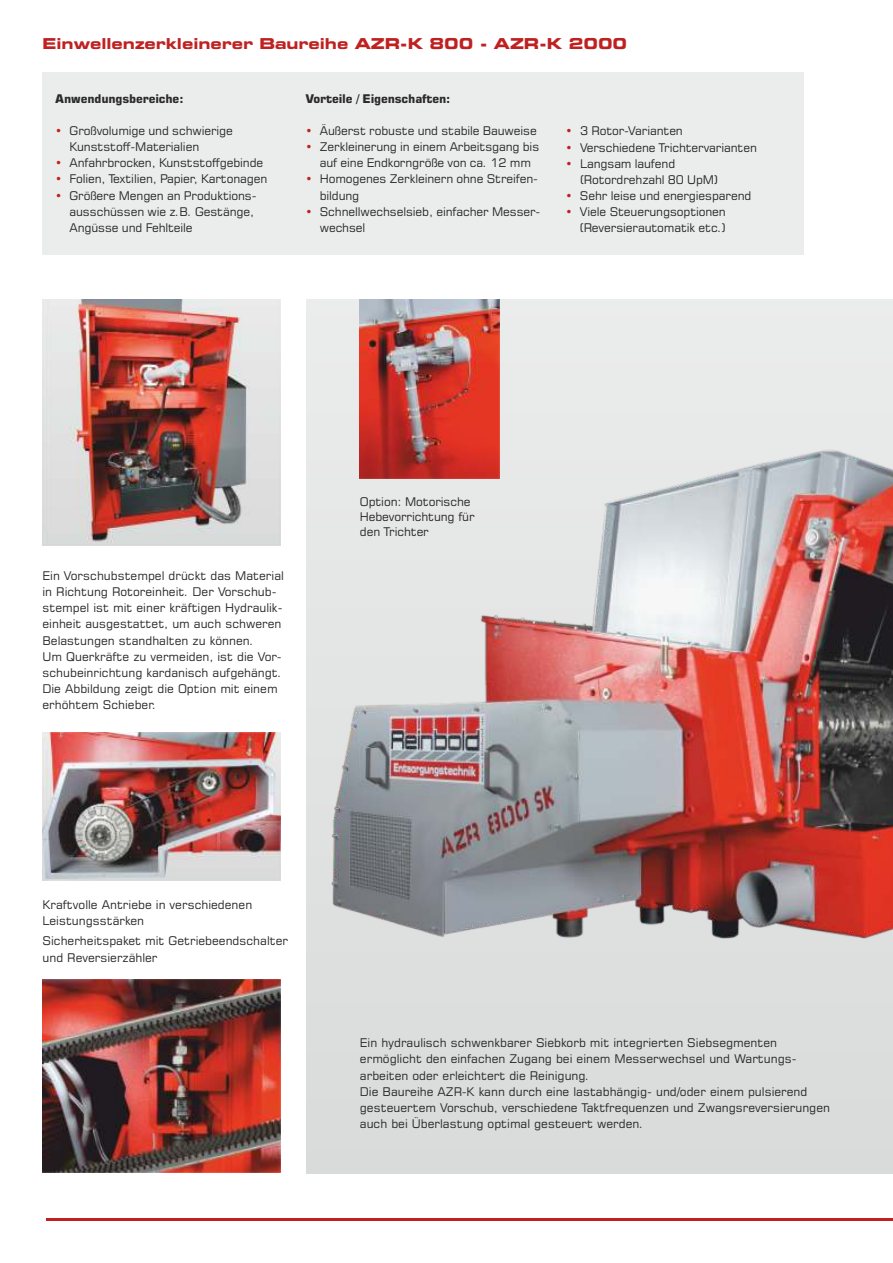
<style>
.page{position:relative;width:893px;height:1263px;background:#fff}
.page>*{position:absolute;margin:0;border:0;box-sizing:border-box;transform-origin:0 0}
.t1{font:700 expanded 15px "Square 721 BT";color:#bf2121}
.t2{font:12px/16.2px "Square 721 BT";color:#2b2929}
.t3{font:700 12px "Square 721 BT";letter-spacing:-.01em;color:#2b2929}
.t4{font:12px "Square 721 BT";color:#bf2121}
</style>
<div class="page">
<img style="left:42px;top:733px;width:239px;height:148px">
<div style="left:306px;top:300px;width:587px;height:874px;background:linear-gradient(to right,#dddede,#e1e2e2)"></div>
<img style="left:42px;top:300px;width:239px;height:246px">
<img style="left:331px;top:434px;width:562px;height:504px">
<img style="left:360px;top:300px;width:140px;height:178px">
<img style="left:43px;top:980px;width:238px;height:192px">
<div style="left:43px;top:72px;width:761px;height:183px;background:#ebeded"></div>
<hr style="left:47px;top:1218px;width:846px;height:2px;background:#bf2121">
<p class="t1" style="left:43px;top:38px;width:586px">Einwellenzerkleinerer Baureihe AZR-K 800 - AZR-K 2000</p>
<p class="t3" style="left:55px;top:94px;width:130px">Anwendungsbereiche:</p>
<p class="t3" style="left:306px;top:94px;width:146px">Vorteile / Eigenschaften:</p>
<p class="t2" style="left:70px;top:124px;width:165px">Großvolumige und schwierige</p>
<p class="t2" style="left:320px;top:124px;width:218px">Äußerst robuste und stabile Bauweise</p>
<p class="t2" style="left:580px;top:124px;width:104px">3 Rotor-Varianten</p>
<p class="t2" style="left:70px;top:140px;width:131px">Kunststoff-Materialien</p>
<p class="t2" style="left:320px;top:140px;width:221px">Zerkleinerung in einem Arbeitsgang bis</p>
<p class="t2" style="left:580px;top:140px;width:178px">Verschiedene Trichtervarianten</p>
<p class="t2" style="left:70px;top:156px;width:195px">Anfahrbrocken, Kunststoffgebinde</p>
<p class="t2" style="left:320px;top:156px;width:213px">auf eine Endkorngröße von ca. 12 mm</p>
<p class="t2" style="left:580px;top:157px;width:97px">Langsam laufend</p>
<p class="t2" style="left:70px;top:172px;width:199px">Folien, Textilien, Papier, Kartonagen</p>
<p class="t2" style="left:320px;top:172px;width:220px">Homogenes Zerkleinern ohne Streifen-</p>
<p class="t2" style="left:580px;top:173px;width:139px">(Rotordrehzahl 80 UpM)</p>
<p class="t2" style="left:70px;top:188px;width:189px">Größere Mengen an Produktions-</p>
<p class="t2" style="left:320px;top:188px;width:41px">bildung</p>
<p class="t2" style="left:580px;top:189px;width:173px">Sehr leise und energiesparend</p>
<p class="t2" style="left:70px;top:205px;width:186px">ausschüssen wie z.B. Gestänge,</p>
<p class="t2" style="left:320px;top:205px;width:222px">Schnellwechselsieb, einfacher Messer-</p>
<p class="t2" style="left:580px;top:205px;width:147px">Viele Steuerungsoptionen</p>
<p class="t2" style="left:70px;top:221px;width:125px">Angüsse und Fehlteile</p>
<p class="t2" style="left:320px;top:221px;width:47px">wechsel</p>
<p class="t2" style="left:580px;top:221px;width:147px">(Reversierautomatik etc.)</p>
<p class="t4" style="left:55px;top:126px;width:9px">•</p>
<p class="t4" style="left:305px;top:126px;width:9px">•</p>
<p class="t4" style="left:565px;top:126px;width:9px">•</p>
<p class="t4" style="left:305px;top:142px;width:9px">•</p>
<p class="t4" style="left:565px;top:142px;width:9px">•</p>
<p class="t4" style="left:55px;top:158px;width:9px">•</p>
<p class="t4" style="left:565px;top:159px;width:9px">•</p>
<p class="t4" style="left:55px;top:174px;width:9px">•</p>
<p class="t4" style="left:305px;top:174px;width:9px">•</p>
<p class="t4" style="left:55px;top:190px;width:9px">•</p>
<p class="t4" style="left:565px;top:191px;width:9px">•</p>
<p class="t4" style="left:305px;top:207px;width:9px">•</p>
<p class="t4" style="left:565px;top:207px;width:9px">•</p>
<p class="t2" style="left:43px;top:569px;width:243px">Ein Vorschubstempel drückt das Material in Richtung Rotoreinheit. Der Vorschub&shy;stempel ist mit einer kräftigen Hydraulik&shy;einheit ausgestattet, um auch schweren Belastungen standhalten zu können.<br>Um Querkräfte zu vermeiden, ist die Vor&shy;schubeinrichtung kardanisch aufgehängt.<br>Die Abbildung zeigt die Option mit einem erhöhtem Schieber.</p>
<p class="t2" style="left:360px;top:496px;width:116px;line-height:14.7px">Option: Motorische<br>Hebevorrichtung für den Trichter</p>
<p class="t2" style="left:43px;top:897px;width:211px">Kraftvolle Antriebe in verschiedenen<br>Leistungsstärken</p>
<p class="t2" style="left:43px;top:934px;width:247px">Sicherheitspaket mit Getriebeendschalter und Reversierzähler</p>
<p class="t2" style="left:360px;top:1036px;width:472px">Ein hydraulisch schwenkbarer Siebkorb mit integrierten Siebsegmenten ermöglicht den einfachen Zugang bei einem Messerwechsel und Wartungs&shy;arbeiten oder erleichtert die Reinigung.<br>Die Baureihe AZR-K kann durch eine lastabhängig- und/oder einem pulsierend gesteuertem Vorschub, verschiedene Taktfrequenzen und Zwangsreversierungen auch bei Überlastung optimal gesteuert werden.</p>
</div>
